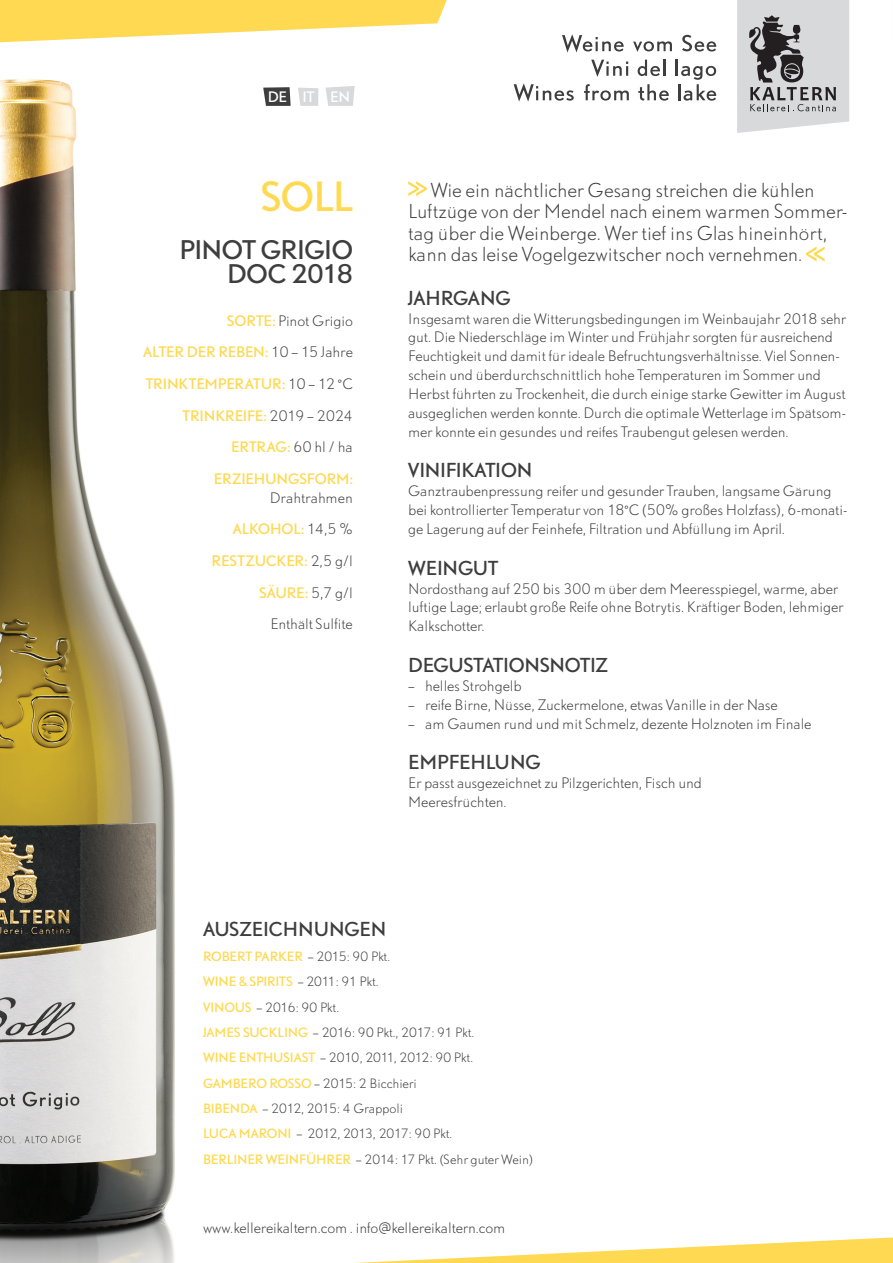
<style>
.page{position:relative;width:893px;height:1263px;background:#fff}
.page>*{position:absolute;margin:0;border:0;box-sizing:border-box;transform-origin:0 0}
.t1{font:37.5px "DTL Nobel T";color:#fed951}
.t2{font:24px/24px "DTL Nobel T";letter-spacing:-.025em;color:#3e3e3f;text-align:right}
.t3{font:300 18px/21.6px "DTL Nobel T";letter-spacing:-.01em;color:#3e3e3f}
.t4{font:18px "DTL Nobel T";letter-spacing:-.01em;color:#3e3e3f}
.t5{font:300 13.5px/18.9px "DTL Nobel T";letter-spacing:-.01em;color:#3e3e3f}
.t6{font:13.5px "DTL Nobel T";letter-spacing:-.005em;color:#fed951}
.t7{font:13.5px "DTL Nobel T";color:#fff}
.t8{font:300 12px/25.3px "DTL Nobel T";letter-spacing:-.04em;color:#3e3e3f}
.s1{font-weight:400;color:#fed951}
.s2{font-weight:300;color:#3e3e3f}
</style>
<div class="page">
<svg style="left:0;top:0;width:447px;height:42px"></svg>
<svg style="left:355px;top:1237px;width:538px;height:26px"></svg>
<svg style="left:263px;top:87px;width:28px;height:19px"></svg>
<svg style="left:298px;top:88px;width:20px;height:18px"></svg>
<svg style="left:325px;top:86px;width:30px;height:20px"></svg>
<svg style="left:562px;top:34px;width:62px;height:18px"></svg>
<svg style="left:633px;top:41px;width:39px;height:11px"></svg>
<svg style="left:682px;top:35px;width:34px;height:17px"></svg>
<svg style="left:591px;top:60px;width:37px;height:17px"></svg>
<svg style="left:638px;top:60px;width:27px;height:16px"></svg>
<svg style="left:514px;top:83px;width:60px;height:19px"></svg>
<svg style="left:584px;top:84px;width:45px;height:17px"></svg>
<svg style="left:638px;top:84px;width:31px;height:17px"></svg>
<svg style="left:676px;top:60px;width:40px;height:41px"></svg>
<svg style="left:737px;top:0;width:112px;height:133px"></svg>
<img style="left:0;top:79px;width:175px;height:1184px">
<svg style="left:408px;top:181px;width:19px;height:15px"></svg>
<svg style="left:806px;top:246px;width:19px;height:16px"></svg>
<p class="t7" style="left:268px;top:87px;width:84px">DE IT EN</p>
<h1 class="t1" style="left:260px;top:170px;width:94px">SOLL</h1>
<h2 class="t2" style="left:179px;top:237px;width:175px">PINOT GRIGIO<br>DOC 2018</h2>
<p class="t5" style="left:227px;top:311px;width:128px"><span class="s1">SORTE:</span> Pinot Grigio</p>
<p class="t6" style="left:143px;top:343px;width:211px">ALTER DER REBEN: <span class="s2">10 – 15 Jahre</span></p>
<p class="t6" style="left:146px;top:374px;width:209px">TRINKTEMPERATUR: <span class="s2">10 – 12 °C</span></p>
<p class="t6" style="left:182px;top:406px;width:172px">TRINKREIFE: <span class="s2">2019 – 2024</span></p>
<p class="t6" style="left:231px;top:438px;width:123px">ERTRAG: <span class="s2">60 hl / ha</span></p>
<p class="t6" style="left:214px;top:469px;width:141px">ERZIEHUNGSFORM:</p>
<p class="t5" style="left:270px;top:488px;width:85px">Drahtrahmen</p>
<p class="t6" style="left:233px;top:520px;width:122px">ALKOHOL: <span class="s2">14,5 %</span></p>
<p class="t6" style="left:211px;top:552px;width:143px">RESTZUCKER: <span class="s2">2,5 g/l</span></p>
<p class="t6" style="left:259px;top:583px;width:95px">SÄURE: <span class="s2">5,7 g/l</span></p>
<p class="t5" style="left:271px;top:615px;width:84px">Enthält Sulfite</p>
<h3 class="t3" style="left:408px;top:179px;width:441px;text-indent:22px">Wie ein nächtlicher Gesang streichen die kühlen Luftzüge von der Mendel nach einem warmen Sommer&shy;tag über die Weinberge. Wer tief ins Glas hineinhört, kann das leise Vogelgezwitscher noch vernehmen.</h3>
<h3 class="t4" style="left:408px;top:285px;width:104px">JAHRGANG</h3>
<p class="t5" style="left:408px;top:309px;width:440px">Insgesamt waren die Witterungsbedingungen im Weinbaujahr 2018 sehr gut. Die Niederschläge im Winter und Frühjahr sorgten für ausreichend Feuchtigkeit und damit für ideale Befruchtungsverhältnisse. Viel Sonnen&shy;schein und überdurchschnittlich hohe Temperaturen im Sommer und Herbst führten zu Trockenheit, die durch einige starke Gewitter im August ausgeglichen werden konnte. Durch die optimale Wetterlage im Spätsom&shy;mer konnte ein gesundes und reifes Traubengut gelesen werden.</p>
<h3 class="t4" style="left:408px;top:458px;width:126px">VINIFIKATION</h3>
<p class="t5" style="left:408px;top:481px;width:441px">Ganztraubenpressung reifer und gesunder Trauben, langsame Gärung bei kontrollierter Temperatur von 18°C (50% großes Holzfass), 6-monati&shy;ge Lagerung auf der Feinhefe, Filtration und Abfüllung im April.</p>
<h3 class="t4" style="left:408px;top:555px;width:92px">WEINGUT</h3>
<p class="t5" style="left:408px;top:579px;width:437px">Nordosthang auf 250 bis 300 m über dem Meeresspiegel, warme, aber luftige Lage; erlaubt große Reife ohne Botrytis. Kräftiger Boden, lehmiger<br>Kalkschotter.</p>
<h3 class="t4" style="left:408px;top:652px;width:201px">DEGUSTATIONSNOTIZ</h3>
<p class="t5" style="left:408px;top:676px;width:115px">– helles Strohgelb</p>
<p class="t5" style="left:408px;top:695px;width:371px">– reife Birne, Nüsse, Zuckermelone, etwas Vanille in der Nase</p>
<p class="t5" style="left:408px;top:714px;width:405px">– am Gaumen rund und mit Schmelz, dezente Holznoten im Finale</p>
<h3 class="t4" style="left:408px;top:750px;width:134px">EMPFEHLUNG</h3>
<p class="t5" style="left:408px;top:773px;width:295px">Er passt ausgezeichnet zu Pilzgerichten, Fisch und<br>Meeresfrüchten.</p>
<h3 class="t4" style="left:203px;top:916px;width:185px">AUSZEICHNUNGEN</h3>
<p class="t8" style="left:203px;top:944px;width:332px"><span class="s1">ROBERT PARKER</span> – 2015: 90 Pkt.<br><span class="s1">WINE &amp; SPIRITS</span> – 2011: 91 Pkt.<br><span class="s1">VINOUS</span> – 2016: 90 Pkt.<br><span class="s1">JAMES SUCKLING</span> – 2016: 90 Pkt., 2017: 91 Pkt.<br><span class="s1">WINE ENTHUSIAST</span> – 2010, 2011, 2012: 90 Pkt.<br><span class="s1">GAMBERO ROSSO</span> – 2015: 2 Bicchieri<br><span class="s1">BIBENDA</span> – 2012, 2015: 4 Grappoli<br><span class="s1">LUCA MARONI</span> – 2012, 2013, 2017: 90 Pkt.<br><span class="s1">BERLINER WEINFÜHRER</span> – 2014: 17 Pkt. (Sehr guter Wein)</p>
<p class="t5" style="left:203px;top:1218px;width:304px">www.kellereikaltern.com . info@kellereikaltern.com</p>
</div>
